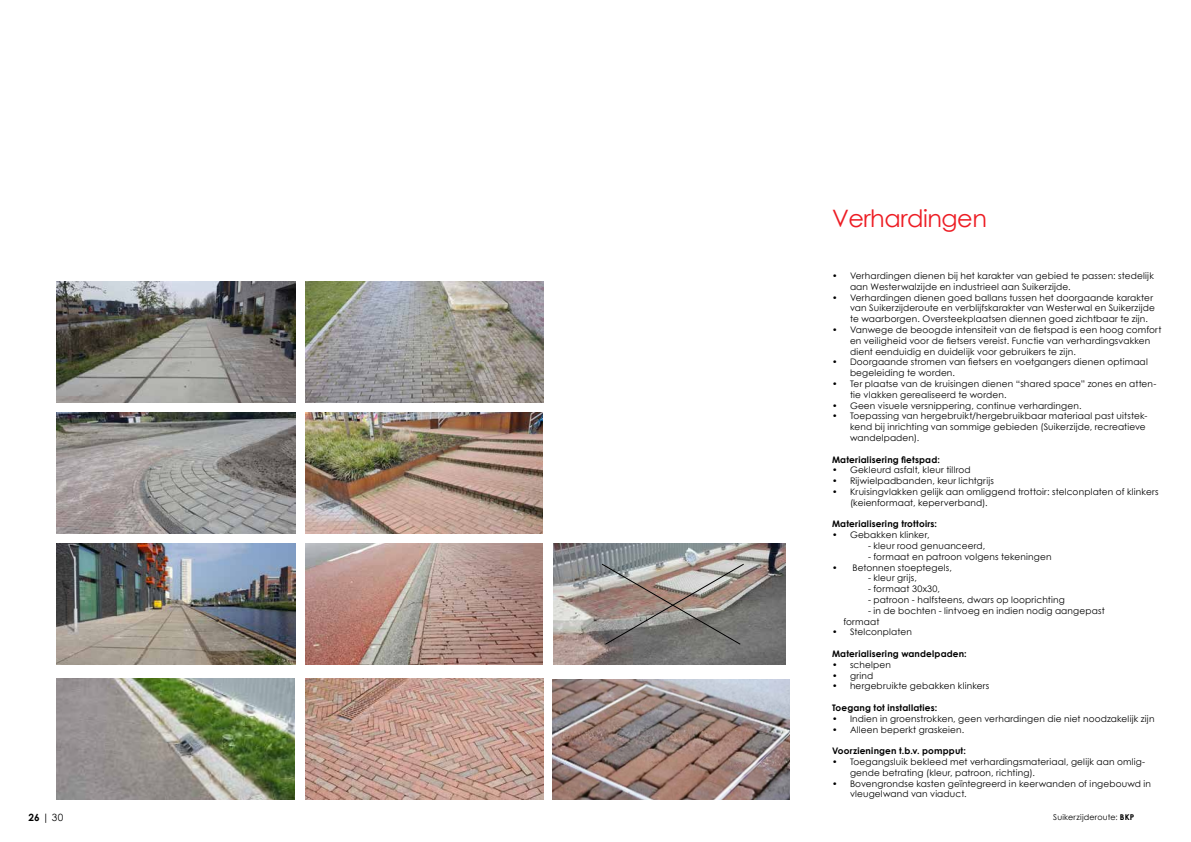
<style>
.page{position:relative;width:1191px;height:842px;background:#fff}
.page>*{position:absolute;margin:0;border:0;box-sizing:border-box;transform-origin:0 0}
.t1{font:24px "Century Gothic";letter-spacing:-.02em;color:#ed1d24}
.t2{font:10px "Century Gothic";color:#000}
.t3{font:9px/10.8px "Century Gothic";letter-spacing:.02em;color:#000}
.t4{font:700 9px "Century Gothic";letter-spacing:.02em;color:#000}
.t5{font:8px "Century Gothic";letter-spacing:.02em;color:#000}
.s1{font-weight:700}
</style>
<div class="page">
<img style="left:305px;top:544px;width:237px;height:121px">
<img style="left:305px;top:281px;width:238px;height:121px">
<img style="left:57px;top:281px;width:238px;height:121px">
<img style="left:57px;top:544px;width:238px;height:121px">
<img style="left:57px;top:412px;width:238px;height:121px">
<img style="left:57px;top:678px;width:237px;height:121px">
<img style="left:305px;top:678px;width:238px;height:121px">
<img style="left:305px;top:412px;width:237px;height:121px">
<img style="left:553px;top:544px;width:232px;height:121px">
<img style="left:553px;top:679px;width:236px;height:120px">
<svg style="left:600px;top:563px;width:145px;height:83px;background:#948c87"></svg>
<h1 class="t1" style="left:832px;top:201px;width:156px">Verhardingen</h1>
<p class="t3" style="left:850px;top:270px;width:305px;text-indent:-18px">• Verhardingen dienen bij het karakter van gebied te passen: stedelijk aan Westerwalzijde en industrieel aan Suikerzijde.</p>
<p class="t3" style="left:850px;top:292px;width:306px;text-indent:-18px">• Verhardingen dienen goed ballans tussen het doorgaande karakter van Suikerzijderoute en verblijfskarakter van Westerwal en Suikerzijde te waarborgen. Oversteekplaatsen diennen goed zichtbaar te zijn.</p>
<p class="t3" style="left:850px;top:324px;width:313px;text-indent:-18px">• Vanwege de beoogde intensiteit van de fietspad is een hoog comfort en veiligheid voor de fietsers vereist. Functie van verhardingsvakken dient eenduidig en duidelijk voor gebruikers te zijn.</p>
<p class="t3" style="left:850px;top:356px;width:299px;text-indent:-18px">• Doorgaande stromen van fietsers en voetgangers dienen optimaal begeleiding te worden.</p>
<p class="t3" style="left:850px;top:378px;width:308px;text-indent:-18px">• Ter plaatse van de kruisingen dienen “shared space” zones en atten&shy;tie vlakken gerealiseerd te worden.</p>
<p class="t3" style="left:832px;top:400px;width:251px">• Geen visuele versnippering, continue verhardingen.</p>
<p class="t3" style="left:850px;top:410px;width:299px;text-indent:-18px">• Toepassing van hergebruikt/hergebruikbaar materiaal past uitstek&shy;kend bij inrichting van sommige gebieden (Suikerzijde, recreatieve wandelpaden).</p>
<p class="t4" style="left:832px;top:452px;width:109px">Materialisering fietspad:</p>
<p class="t3" style="left:832px;top:464px;width:140px">• Gekleurd asfalt, kleur tillrod</p>
<p class="t3" style="left:832px;top:475px;width:163px">• Rijwielpadbanden, keur lichtgrijs</p>
<p class="t3" style="left:850px;top:486px;width:310px;text-indent:-18px">• Kruisingvlakken gelijk aan omliggend trottoir: stelconplaten of klinkers (keienformaat, keperverband).</p>
<p class="t4" style="left:832px;top:517px;width:107px">Materialisering trottoirs:</p>
<p class="t3" style="left:832px;top:529px;width:99px">• Gebakken klinker,</p>
<p class="t3" style="left:868px;top:540px;width:119px">- kleur rood genuanceerd,</p>
<p class="t3" style="left:868px;top:551px;width:185px">- formaat en patroon volgens tekeningen</p>
<p class="t3" style="left:832px;top:562px;width:121px">• Betonnen stoeptegels,</p>
<p class="t3" style="left:868px;top:572px;width:50px">- kleur grijs,</p>
<p class="t3" style="left:868px;top:583px;width:74px">- formaat 30x30,</p>
<p class="t3" style="left:868px;top:594px;width:198px">- patroon - halfsteens, dwars op looprichting</p>
<p class="t3" style="left:843px;top:605px;width:263px;text-indent:25px">- in de bochten - lintvoeg en indien nodig aangepast formaat</p>
<p class="t3" style="left:832px;top:626px;width:81px">• Stelconplaten</p>
<p class="t4" style="left:832px;top:647px;width:136px">Materialisering wandelpaden:</p>
<p class="t3" style="left:832px;top:659px;width:60px">• schelpen</p>
<p class="t3" style="left:832px;top:670px;width:43px">• grind</p>
<p class="t3" style="left:832px;top:680px;width:159px">• hergebruikte gebakken klinkers</p>
<p class="t4" style="left:832px;top:701px;width:107px">Toegang tot installaties:</p>
<p class="t3" style="left:832px;top:713px;width:324px">• Indien in groenstrokken, geen verhardingen die niet noodzakelijk zijn</p>
<p class="t3" style="left:832px;top:724px;width:134px">• Alleen beperkt graskeien.</p>
<p class="t4" style="left:832px;top:744px;width:135px">Voorzieningen t.b.v. pompput:</p>
<p class="t3" style="left:850px;top:756px;width:297px;text-indent:-18px">• Toegangsluik bekleed met verhardingsmateriaal, gelijk aan omlig&shy;gende betrating (kleur, patroon, richting).</p>
<p class="t3" style="left:850px;top:778px;width:302px;text-indent:-18px">• Bovengrondse kasten geïntegreerd in keerwanden of ingebouwd in vleugelwand van viaduct.</p>
<p class="t2" style="left:28px;top:810px;width:36px"><span class="s1">26</span> | 30</p>
<p class="t5" style="left:1053px;top:811px;width:82px">Suikerzijderoute: <span class="s1">BKP</span></p>
</div>
